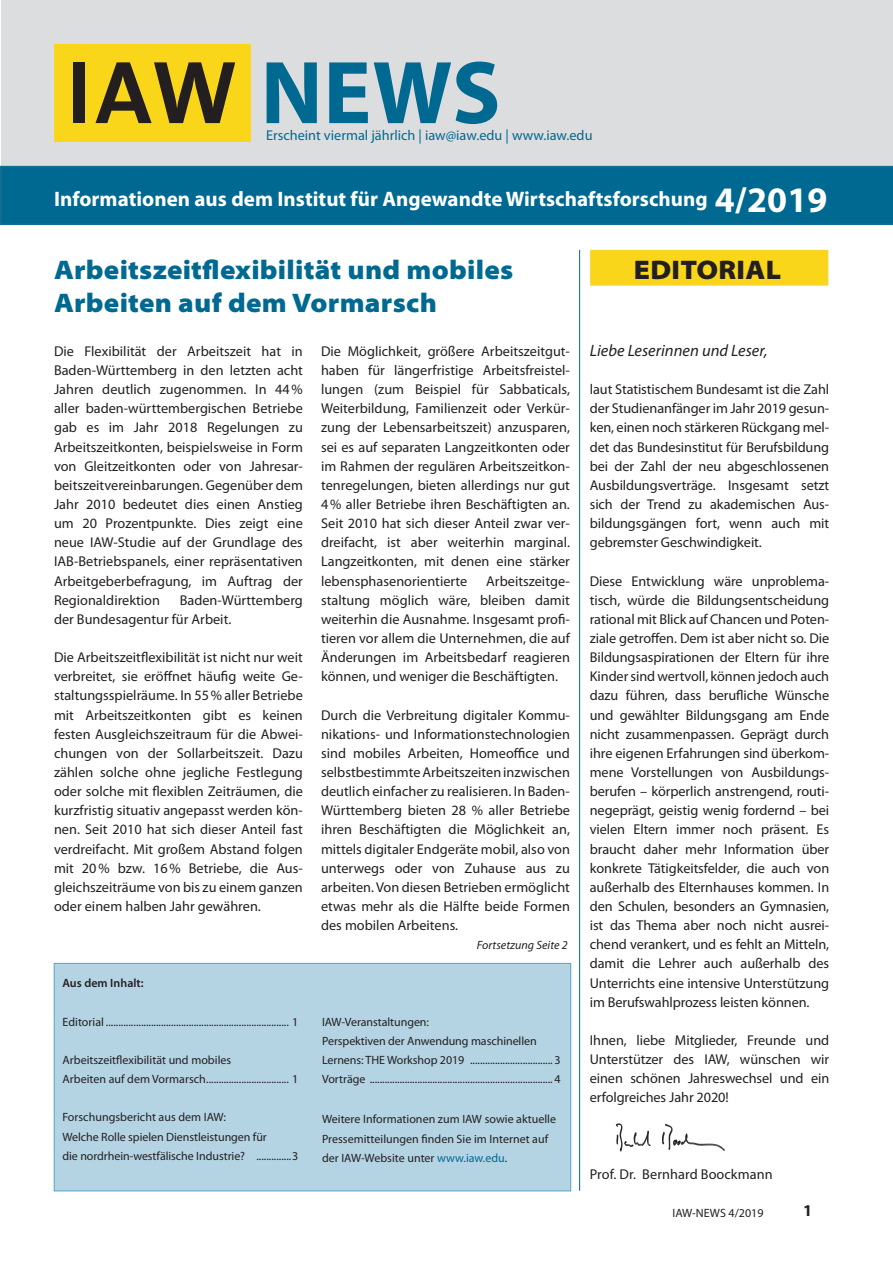
<style>
.page{position:relative;width:893px;height:1263px;background:#fff}
.page>*{position:absolute;margin:0;border:0;box-sizing:border-box;transform-origin:0 0}
.t1{font:700 90px "Myriad Pro";color:#006991}
.t2{font:700 36px "Myriad Pro";color:#fff}
.t3{font:900 semi-expanded 27px/33px "Myriad Pro";letter-spacing:.01em;color:#006991}
.t4{font:900 semi-expanded 27px "Myriad Pro";letter-spacing:.01em;color:#231f20}
.t5{font:700 21px "Myriad Pro";color:#fff}
.t6{font:italic 16.5px "Myriad Pro";color:#231f20}
.t7{font:700 16.5px "Myriad Pro";color:#231f20}
.t8{font:14.25px/19.2px "Myriad Pro";color:#231f20;text-align:justify}
.t9{font:14.25px "Myriad Pro";color:#006991}
.t10{font:12px/19.2px "Myriad Pro";color:#231f20}
.t11{font:italic 12px "Myriad Pro";color:#231f20}
.t12{font:600 12px "Myriad Pro";color:#231f20}
.s1{color:#006991}
</style>
<div class="page">
<div style="left:54px;top:963px;width:517px;height:228px;background:#b4d4e4"></div>
<div style="left:54px;top:963px;width:517px;height:228px;border:1px solid #56a5c4"></div>
<div style="left:590px;top:250px;width:238px;height:36px;background:#fad61a;border:2px solid #f8d42f"></div>
<hr style="left:579px;top:250px;width:1px;height:941px;background:#006991">
<div style="left:1px;top:0;width:892px;height:209px;background:#dcdddf"></div>
<div style="left:54px;top:44px;width:197px;height:97px;background:#fad61a"></div>
<div style="left:73px;top:62px;width:12px;height:61px;background:#231f20"></div>
<svg style="left:95px;top:62px;width:140px;height:61px"></svg>
<div style="left:0;top:166px;width:893px;height:59px;background:#006991"></div>
<img style="left:615px;top:1123px;width:110px;height:29px">
<h1 class="t1" style="left:261px;top:34px;width:241px">NEWS</h1>
<p class="t9" style="left:266px;top:127px;width:328px">Erscheint viermal jährlich | iaw@iaw.edu | www.iaw.edu</p>
<h3 class="t5" style="left:54px;top:185px;width:655px">Informationen aus dem Institut für Angewandte Wirtschaftsforschung</h3>
<h2 class="t2" style="left:715px;top:176px;width:114px">4/2019</h2>
<h3 class="t3" style="left:54px;top:254px;width:461px">Arbeitszeitflexibilität und mobiles<br>Arbeiten auf dem Vormarsch</h3>
<p class="t8" style="left:54px;top:341px;width:250px">Die Flexibilität der Arbeitszeit hat in Baden-Württemberg in den letzten acht Jahren deutlich zugenommen. In 44% aller baden-württembergischen Betriebe gab es im Jahr 2018 Regelungen zu Arbeitszeitkonten, beispielsweise in Form von Gleitzeitkonten oder von Jahresar&shy;beitszeitvereinbarungen. Gegenüber dem Jahr 2010 bedeutet dies einen Anstieg um 20 Prozentpunkte. Dies zeigt eine neue IAW-Studie auf der Grundlage des IAB-Betriebspanels, einer repräsentativen Arbeitgeberbefragung, im Auftrag der Regionaldirektion</p>
<p class="t8" style="left:321px;top:341px;width:250px">Die Möglichkeit, größere Arbeitszeitgut&shy;haben für längerfristige Arbeitsfreistel&shy;lungen (zum Beispiel für Sabbaticals, Weiterbildung, Familienzeit oder Verkür&shy;zung der Lebensarbeitszeit) anzusparen, sei es auf separaten Langzeitkonten oder im Rahmen der regulären Arbeitszeitkon&shy;tenregelungen, bieten allerdings nur gut 4% aller Betriebe ihren Beschäftigten an.<br>Seit 2010 hat sich dieser Anteil zwar ver&shy;dreifacht, ist aber weiterhin marginal.<br>Langzeitkonten, mit denen eine stärker lebensphasenorientierte</p>
<p class="t8" style="left:321px;top:571px;width:250px;text-indent:165px">Arbeitszeitge&shy;staltung möglich wäre, bleiben damit weiterhin die Ausnahme. Insgesamt profi&shy;tieren vor allem die Unternehmen, die auf Änderungen im Arbeitsbedarf reagieren können, und weniger die Beschäftigten.</p>
<p class="t8" style="left:321px;top:705px;width:250px">Durch die Verbreitung digitaler Kommu&shy;nikations- und Informationstechnologien sind mobiles Arbeiten, Homeoffice und selbstbestimmte Arbeitszeiten inzwischen deutlich einfacher zu realisieren. In Baden-Württemberg bieten 28 % aller Betriebe ihren Beschäftigten die Möglichkeit an, mittels digitaler Endgeräte mobil, also von unterwegs oder von Zuhause aus zu arbeiten. Von diesen Betrieben ermöglicht etwas mehr als die Hälfte beide Formen des mobilen Arbeitens.</p>
<p class="t8" style="left:54px;top:590px;width:250px;text-indent:126px">Baden-Württemberg der Bundesagentur für Arbeit.</p>
<p class="t8" style="left:54px;top:647px;width:250px">Die Arbeitszeitflexibilität ist nicht nur weit verbreitet, sie eröffnet häufig weite Ge&shy;staltungsspielräume. In 55% aller Betriebe mit Arbeitszeitkonten gibt es keinen festen Ausgleichszeitraum für die Abwei&shy;chungen von der Sollarbeitszeit. Dazu zählen solche ohne jegliche Festlegung oder solche mit flexiblen Zeiträumen, die kurzfristig situativ angepasst werden kön&shy;nen. Seit 2010 hat sich dieser Anteil fast verdreifacht. Mit großem Abstand folgen mit 20% bzw. 16% Betriebe, die Aus&shy;gleichszeiträume von bis zu einem ganzen oder einem halben Jahr gewähren.</p>
<p class="t12" style="left:63px;top:976px;width:83px">Aus dem Inhalt:</p>
<p class="t10" style="left:63px;top:1012px;width:237px">Editorial ......................................................................... 1</p>
<p class="t10" style="left:62px;top:1050px;width:237px">Arbeitszeitflexibilität und mobiles<br>Arbeiten auf dem Vormarsch................................. 1</p>
<p class="t10" style="left:62px;top:1107px;width:237px">Forschungsbericht aus dem IAW:<br>Welche Rolle spielen Dienstleistungen für<br>die nordrhein-westfälische Industrie? ..............3</p>
<p class="t11" style="left:477px;top:938px;width:92px">Fortsetzung Seite 2</p>
<p class="t10" style="left:322px;top:1012px;width:240px">IAW-Veranstaltungen:<br>Perspektiven der Anwendung maschinellen Lernens: THE Workshop 2019 ................................. 3<br>Vorträge ......................................................................... 4</p>
<p class="t10" style="left:322px;top:1110px;width:236px">Weitere Informationen zum IAW sowie aktuelle<br>Pressemitteilungen finden Sie im Internet auf der IAW-Website unter <span class="s1">www.iaw.edu</span>.</p>
<h3 class="t4" style="left:634px;top:255px;width:149px">EDITORIAL</h3>
<p class="t6" style="left:590px;top:340px;width:179px">Liebe Leserinnen und Leser,</p>
<p class="t8" style="left:590px;top:380px;width:241px">laut Statistischem Bundesamt ist die Zahl der Studienanfänger im Jahr 2019 gesun&shy;ken, einen noch stärkeren Rückgang mel&shy;det das Bundesinstitut für Berufsbildung bei der Zahl der neu abgeschlossenen Ausbildungsverträge. Insgesamt setzt sich der Trend zu akademischen Aus&shy;bildungsgängen fort, wenn auch mit gebremster Geschwindigkeit.</p>
<p class="t8" style="left:590px;top:571px;width:241px">Diese Entwicklung wäre unproblema&shy;tisch, würde die Bildungsentscheidung rational mit Blick auf Chancen und Poten&shy;ziale getroffen. Dem ist aber nicht so. Die Bildungsaspirationen der Eltern für ihre Kinder sind wertvoll, können jedoch auch dazu führen, dass berufliche Wünsche und gewählter Bildungsgang am Ende nicht zusammenpassen. Geprägt durch ihre eigenen Erfahrungen sind überkom&shy;mene Vorstellungen von Ausbildungs&shy;berufen – körperlich anstrengend, routi&shy;negeprägt, geistig wenig fordernd – bei vielen Eltern immer noch präsent. Es braucht daher mehr Information über konkrete Tätigkeitsfelder, die auch von außerhalb des Elternhauses kommen. In den Schulen, besonders an Gymnasien, ist das Thema aber noch nicht ausrei&shy;chend verankert, und es fehlt an Mitteln, damit die Lehrer auch außerhalb des Unterrichts eine intensive Unterstützung im Berufswahlprozess leisten können.</p>
<p class="t8" style="left:590px;top:1030px;width:241px">Ihnen, liebe Mitglieder, Freunde und Unterstützer des IAW, wünschen wir einen schönen Jahreswechsel und ein erfolgreiches Jahr 2020!</p>
<p class="t8" style="left:590px;top:1164px;width:184px">Prof. Dr. Bernhard Boockmann</p>
<p class="t10" style="left:673px;top:1203px;width:92px">IAW-NEWS 4/2019</p>
<p class="t7" style="left:803px;top:1199px;width:11px">1</p>
</div>
